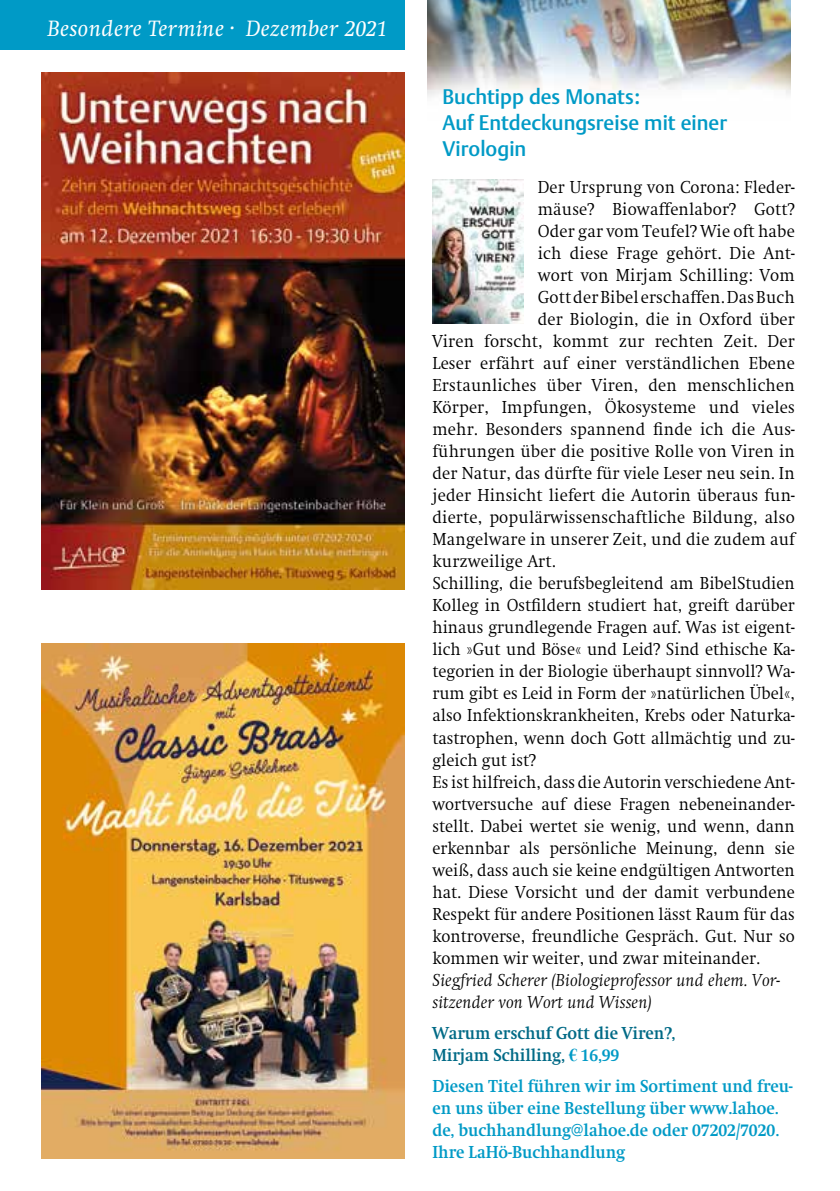
<style>
.page{position:relative;width:840px;height:1191px;background:#fff}
.page>*{position:absolute;margin:0;border:0;box-sizing:border-box;transform-origin:0 0}
.t1{font:italic 23px "Swift EF";letter-spacing:.02em;color:#fff}
.t2{font:500 20.8px/26px "DTL Argo TOT";color:#009ac6}
.t3{font:300 18px "Swift EF";color:#000;scale:.93 1}
.t4{font:300 18px "Swift EF";color:#000;scale:.94 1}
.t5{font:700 18px/22px "Swift EF";color:#009ac6;scale:.93 1}
.t6{font:italic 300 18px/22px "Swift EF";letter-spacing:.01em;color:#000;scale:.96 1}
.t7{font:700 18px/22px "Swift EF";color:#006a86;scale:.93 1}
.s1{font-family:"Times New Roman";color:#009ac6}
.s2{color:#009ac6}
</style>
<div class="page">
<div style="left:0;top:0;width:404px;height:50px;background:#009ac6"></div>
<img style="left:427px;top:0;width:363px;height:97px">
<img style="left:41px;top:643px;width:363px;height:515px">
<img style="left:41px;top:72px;width:363px;height:518px">
<img style="left:432px;top:180px;width:91px;height:143px">
<p class="t1" style="left:48px;top:16px;width:341px">Besondere Termine · Dezember 2021</p>
<p class="t2" style="left:442px;top:84px;width:286px">Buchtipp des Monats:<br>Auf Entdeckungsreise mit einer<br>Virologin</p>
<p class="t3" style="left:537px;top:178px;width:278px">Der Ursprung von Corona: Fleder-</p>
<p class="t4" style="left:537px;top:200px;width:275px">mäuse? Biowaffenlabor? Gott?</p>
<p class="t4" style="left:537px;top:222px;width:275px">Oder gar vom Teufel? Wie oft habe</p>
<p class="t4" style="left:537px;top:244px;width:275px">ich diese Frage gehört. Die Ant-</p>
<p class="t4" style="left:537px;top:266px;width:275px">wort von Mirjam Schilling: Vom</p>
<p class="t4" style="left:537px;top:288px;width:275px">Gott der Bibel erschaffen. Das Buch</p>
<p class="t4" style="left:537px;top:310px;width:275px">der Biologin, die in Oxford über</p>
<p class="t4" style="left:432px;top:332px;width:387px">Viren forscht, kommt zur rechten Zeit. Der</p>
<p class="t4" style="left:432px;top:354px;width:387px">Leser erfährt auf einer verständlichen Ebene</p>
<p class="t4" style="left:432px;top:376px;width:387px">Erstaunliches über Viren, den menschlichen</p>
<p class="t4" style="left:432px;top:398px;width:387px">Körper, Impfungen, Ökosysteme und vieles</p>
<p class="t4" style="left:432px;top:420px;width:387px">mehr. Besonders spannend finde ich die Aus-</p>
<p class="t4" style="left:432px;top:442px;width:387px">führungen über die positive Rolle von Viren in</p>
<p class="t4" style="left:432px;top:464px;width:387px">der Natur, das dürfte für viele Leser neu sein. In</p>
<p class="t4" style="left:432px;top:486px;width:387px">jeder Hinsicht liefert die Autorin überaus fun-</p>
<p class="t4" style="left:432px;top:508px;width:387px">dierte, populärwissenschaftliche Bildung, also</p>
<p class="t4" style="left:432px;top:530px;width:387px">Mangelware in unserer Zeit, und die zudem auf</p>
<p class="t4" style="left:432px;top:552px;width:133px">kurzweilige Art.</p>
<p class="t3" style="left:432px;top:574px;width:391px">Schilling, die berufsbegleitend am BibelStudien</p>
<p class="t3" style="left:432px;top:596px;width:391px">Kolleg in Ostfildern studiert hat, greift darüber</p>
<p class="t3" style="left:432px;top:618px;width:391px">hinaus grundlegende Fragen auf. Was ist eigent-</p>
<p class="t3" style="left:432px;top:640px;width:391px">lich »Gut und Böse« und Leid? Sind ethische Ka-</p>
<p class="t3" style="left:432px;top:662px;width:391px">tegorien in der Biologie überhaupt sinnvoll? Wa-</p>
<p class="t3" style="left:432px;top:684px;width:391px">rum gibt es Leid in Form der »natürlichen Übel«,</p>
<p class="t3" style="left:432px;top:706px;width:391px">also Infektionskrankheiten, Krebs oder Naturka-</p>
<p class="t3" style="left:432px;top:728px;width:391px">tastrophen, wenn doch Gott allmächtig und zu-</p>
<p class="t3" style="left:432px;top:750px;width:113px">gleich gut ist?</p>
<p class="t3" style="left:432px;top:772px;width:391px">Es ist hilfreich, dass die Autorin verschiedene Ant-</p>
<p class="t3" style="left:432px;top:794px;width:391px">wortversuche auf diese Fragen nebeneinander-</p>
<p class="t3" style="left:432px;top:816px;width:391px">stellt. Dabei wertet sie wenig, und wenn, dann</p>
<p class="t3" style="left:432px;top:838px;width:391px">erkennbar als persönliche Meinung, denn sie</p>
<p class="t3" style="left:432px;top:860px;width:391px">weiß, dass auch sie keine endgültigen Antworten</p>
<p class="t3" style="left:432px;top:882px;width:391px">hat. Diese Vorsicht und der damit verbundene</p>
<p class="t3" style="left:432px;top:904px;width:391px">Respekt für andere Positionen lässt Raum für das</p>
<p class="t3" style="left:432px;top:926px;width:391px">kontroverse, freundliche Gespräch. Gut. Nur so</p>
<p class="t3" style="left:432px;top:948px;width:353px">kommen wir weiter, und zwar miteinander.</p>
<p class="t6" style="left:432px;top:969px;width:363px">Siegfried Scherer (Biologieprofessor und ehem. Vor&shy;sitzender von Wort und Wissen)</p>
<p class="t7" style="left:432px;top:1022px;width:262px">Warum erschuf Gott die Viren?,<br>Mirjam Schilling, <span class="s1">€</span> <span class="s2">16,99</span></p>
<p class="t5" style="left:432px;top:1075px;width:389px">Diesen Titel führen wir im Sortiment und freu&shy;en uns über eine Bestellung über www.lahoe. de, buchhandlung@lahoe.de oder 07202/7020.<br>Ihre LaHö-Buchhandlung</p>
</div>
